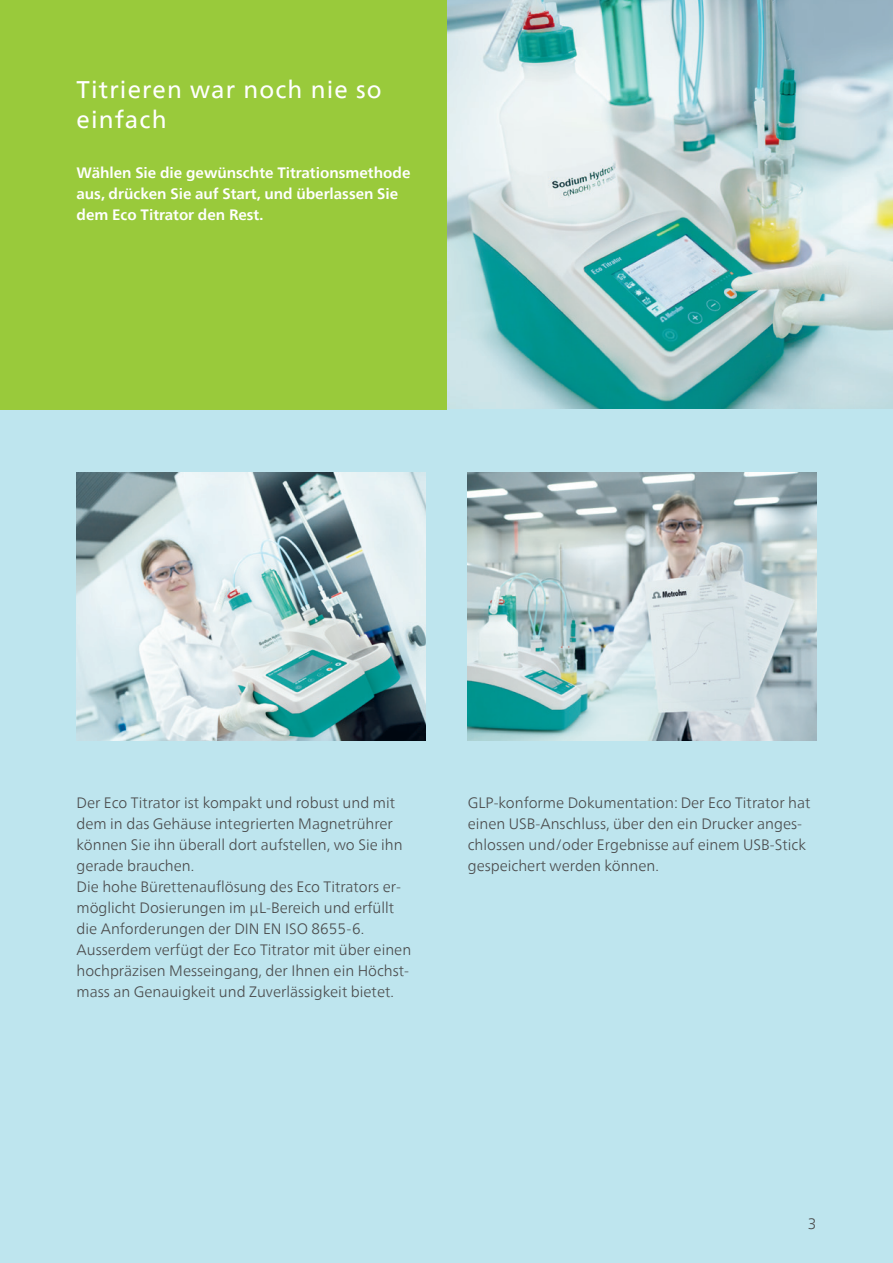
<style>
.page{position:relative;width:893px;height:1263px;background:#fff}
.page>*{position:absolute;margin:0;border:0;box-sizing:border-box;transform-origin:0 0}
.t1{font:24px/30px "Neue Frutiger World";letter-spacing:.05em;color:#fff}
.t2{font:300 15px/21px "Neue Frutiger World";color:#4b4c4d}
.t3{font:700 15px/21px "Neue Frutiger World";color:#fff}
</style>
<div class="page">
<img style="left:446px;top:0;width:447px;height:409px">
<div style="left:0;top:409px;width:893px;height:854px;background:#bee5ee"></div>
<div style="left:0;top:0;width:446px;height:409px;background:#99ca3b"></div>
<img style="left:77px;top:472px;width:348px;height:268px">
<img style="left:468px;top:472px;width:348px;height:268px">
<h1 class="t1" style="left:77px;top:75px;width:307px">Titrieren war noch nie so einfach</h1>
<p class="t3" style="left:77px;top:162px;width:335px">Wählen Sie die gewünschte Titrationsmethode aus, drücken Sie auf Start, und überlassen Sie dem Eco Titrator den Rest.</p>
<p class="t2" style="left:77px;top:793px;width:336px">Der Eco Titrator ist kompakt und robust und mit dem in das Gehäuse integrierten Magnetrührer können Sie ihn überall dort aufstellen, wo Sie ihn gerade brauchen.<br>Die hohe Bürettenauflösung des Eco Titrators er&shy;möglicht Dosierungen im µL-Bereich und erfüllt die Anforderungen der DIN EN ISO 8655-6.<br>Ausserdem verfügt der Eco Titrator mit über einen hochpräzisen Messeingang, der Ihnen ein Höchst&shy;mass an Genauigkeit und Zuverlässigkeit bietet.</p>
<p class="t2" style="left:468px;top:793px;width:344px">GLP-konforme Dokumentation: Der Eco Titrator hat einen USB-Anschluss, über den ein Drucker anges&shy;chlossen und/oder Ergebnisse auf einem USB-Stick gespeichert werden können.</p>
<p class="t2" style="left:808px;top:1213px;width:10px">3</p>
</div>
